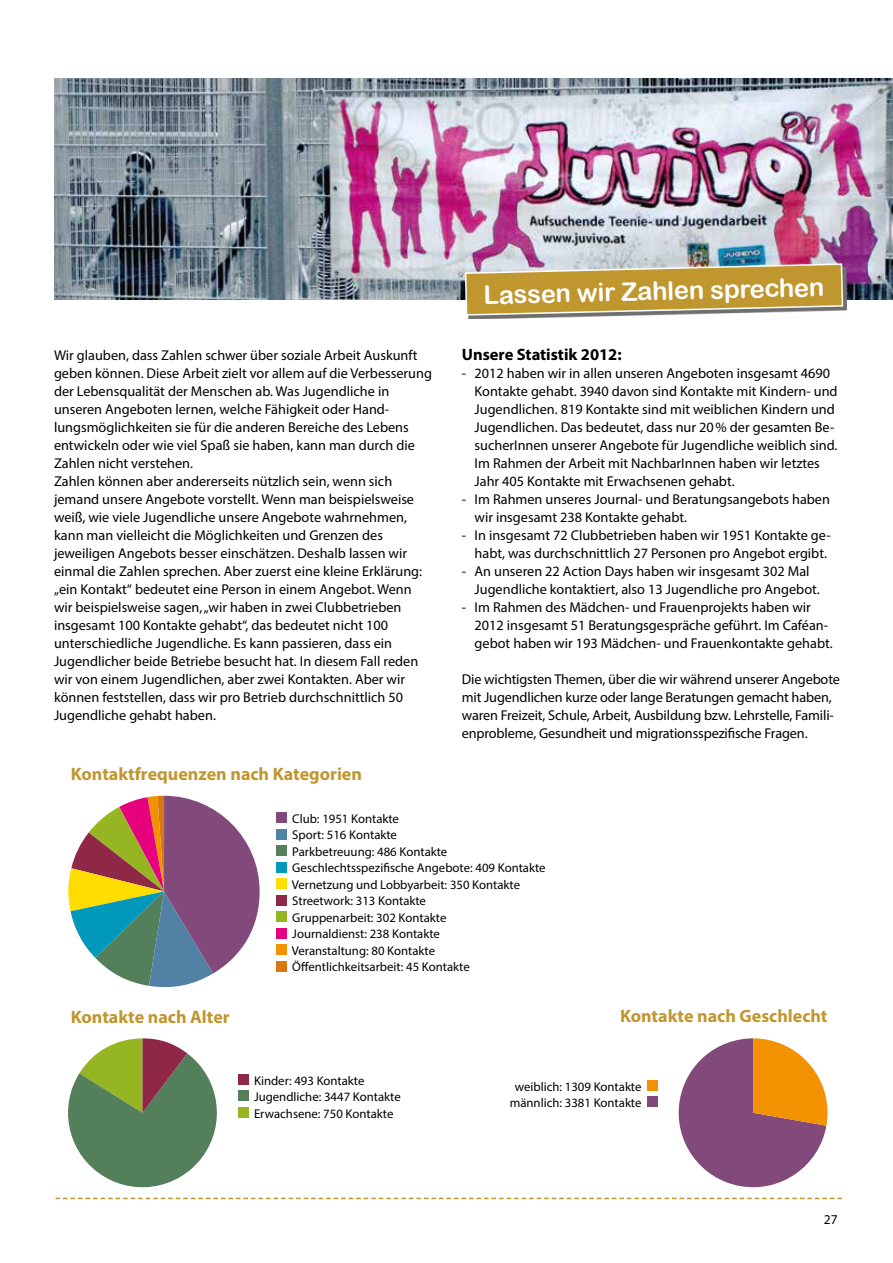
<style>
.page{position:relative;width:893px;height:1263px;background:#fff}
.page>*{position:absolute;margin:0;border:0;box-sizing:border-box;transform-origin:0 0}
.t1{font:25.5px "Arial Rounded MT Bold";color:#fff}
.t2{font:700 18px "Myriad Pro";color:#c0972f}
.t3{font:700 16.5px "Myriad Pro";color:#000}
.t4{font:14.25px/18px "Myriad Pro";color:#000}
.t5{font:13.5px "Myriad Pro";color:#000}
.t6{font:12.75px/16.5px "Myriad Pro";color:#000}
</style>
<div class="page">
<img style="left:54px;top:78px;width:839px;height:221px">
<svg style="left:468px;top:267px;width:379px;height:52px"></svg>
<svg style="left:464px;top:263px;width:380px;height:53px;background:#bfa154"></svg>
<div style="left:276px;top:812px;width:11px;height:11px;background:#824a7a"></div>
<div style="left:276px;top:829px;width:11px;height:10px;background:#5281a6"></div>
<div style="left:276px;top:845px;width:11px;height:11px;background:#537f5a"></div>
<div style="left:276px;top:862px;width:11px;height:10px;background:#0099bc"></div>
<div style="left:276px;top:878px;width:11px;height:11px;background:#fd0"></div>
<div style="left:276px;top:895px;width:11px;height:10px;background:#8e2846"></div>
<div style="left:276px;top:911px;width:11px;height:11px;background:#96b522"></div>
<div style="left:276px;top:928px;width:11px;height:10px;background:#e6007d"></div>
<div style="left:276px;top:944px;width:11px;height:11px;background:#f39200"></div>
<div style="left:276px;top:961px;width:11px;height:10px;background:#d77813"></div>
<svg style="left:68px;top:796px;width:192px;height:192px"></svg>
<svg style="left:56px;top:1038px;width:786px;height:161px"></svg>
<h1 class="t1" style="left:483px;top:279px;width:342px;rotate:-1deg">Lassen wir Zahlen sprechen</h1>
<p class="t4" style="left:54px;top:346px;width:379px">Wir glauben, dass Zahlen schwer über soziale Arbeit Auskunft geben können. Diese Arbeit zielt vor allem auf die Verbesserung der Lebensqualität der Menschen ab. Was Jugendliche in unseren Angeboten lernen, welche Fähigkeit oder Hand&shy;lungsmöglichkeiten sie für die anderen Bereiche des Lebens entwickeln oder wie viel Spaß sie haben, kann man durch die Zahlen nicht verstehen.<br>Zahlen können aber andererseits nützlich sein, wenn sich jemand unsere Angebote vorstellt. Wenn man beispielsweise weiß, wie viele Jugendliche unsere Angebote wahrnehmen, kann man vielleicht die Möglichkeiten und Grenzen des jeweiligen Angebots besser einschätzen. Deshalb lassen wir einmal die Zahlen sprechen. Aber zuerst eine kleine Erklärung: „ein Kontakt“ bedeutet eine Person in einem Angebot. Wenn wir beispielsweise sagen, „wir haben in zwei Clubbetrieben insgesamt 100 Kontakte gehabt“, das bedeutet nicht 100 unterschiedliche Jugendliche. Es kann passieren, dass ein Jugendlicher beide Betriebe besucht hat. In diesem Fall reden wir von einem Jugendlichen, aber zwei Kontakten. Aber wir können feststellen, dass wir pro Betrieb durchschnittlich 50<br>Jugendliche gehabt haben.</p>
<p class="t3" style="left:462px;top:344px;width:161px">Unsere Statistik 2012:</p>
<p class="t4" style="left:475px;top:364px;width:365px;text-indent:-13px">- 2012 haben wir in allen unseren Angeboten insgesamt 4690<br>Kontakte gehabt. 3940 davon sind Kontakte mit Kindern- und Jugendlichen. 819 Kontakte sind mit weiblichen Kindern und Jugendlichen. Das bedeutet, dass nur 20% der gesamten Be&shy;sucherInnen unserer Angebote für Jugendliche weiblich sind.<br>Im Rahmen der Arbeit mit NachbarInnen haben wir letztes Jahr 405 Kontakte mit Erwachsenen gehabt.</p>
<p class="t4" style="left:475px;top:490px;width:357px;text-indent:-13px">- Im Rahmen unseres Journal- und Beratungsangebots haben wir insgesamt 238 Kontakte gehabt.</p>
<p class="t4" style="left:462px;top:526px;width:370px;text-align:right">- In insgesamt 72 Clubbetrieben haben wir 1951 Kontakte ge&shy;habt, was durchschnittlich 27 Personen pro Angebot ergibt.</p>
<p class="t4" style="left:475px;top:562px;width:347px;text-indent:-13px">- An unseren 22 Action Days haben wir insgesamt 302 Mal<br>Jugendliche kontaktiert, also 13 Jugendliche pro Angebot.</p>
<p class="t4" style="left:475px;top:598px;width:360px;text-indent:-13px">- Im Rahmen des Mädchen- und Frauenprojekts haben wir<br>2012 insgesamt 51 Beratungsgespräche geführt. Im Caféan&shy;gebot haben wir 193 Mädchen- und Frauenkontakte gehabt.</p>
<p class="t4" style="left:462px;top:670px;width:380px">Die wichtigsten Themen, über die wir während unserer Angebote mit Jugendlichen kurze oder lange Beratungen gemacht haben, waren Freizeit, Schule, Arbeit, Ausbildung bzw. Lehrstelle, Famili&shy;enprobleme, Gesundheit und migrationsspezifische Fragen.</p>
<p class="t2" style="left:71px;top:762px;width:293px">Kontaktfrequenzen nach Kategorien</p>
<p class="t2" style="left:71px;top:1005px;width:160px">Kontakte nach Alter</p>
<p class="t6" style="left:292px;top:810px;width:255px">Club: 1951 Kontakte<br>Sport: 516 Kontakte<br>Parkbetreuung: 486 Kontakte<br>Geschlechtsspezifische Angebote: 409 Kontakte<br>Vernetzung und Lobbyarbeit: 350 Kontakte<br>Streetwork: 313 Kontakte<br>Gruppenarbeit: 302 Kontakte<br>Journaldienst: 238 Kontakte<br>Veranstaltung: 80 Kontakte<br>Öffentlichkeitsarbeit: 45 Kontakte</p>
<p class="t2" style="left:620px;top:1004px;width:209px">Kontakte nach Geschlecht</p>
<p class="t6" style="left:254px;top:1072px;width:148px">Kinder: 493 Kontakte<br>Jugendliche: 3447 Kontakte<br>Erwachsene: 750 Kontakte</p>
<p class="t6" style="left:510px;top:1078px;width:133px;text-align:center">weiblich: 1309 Kontakte männlich: 3381 Kontakte</p>
<p class="t5" style="left:824px;top:1211px;width:15px">27</p>
</div>
